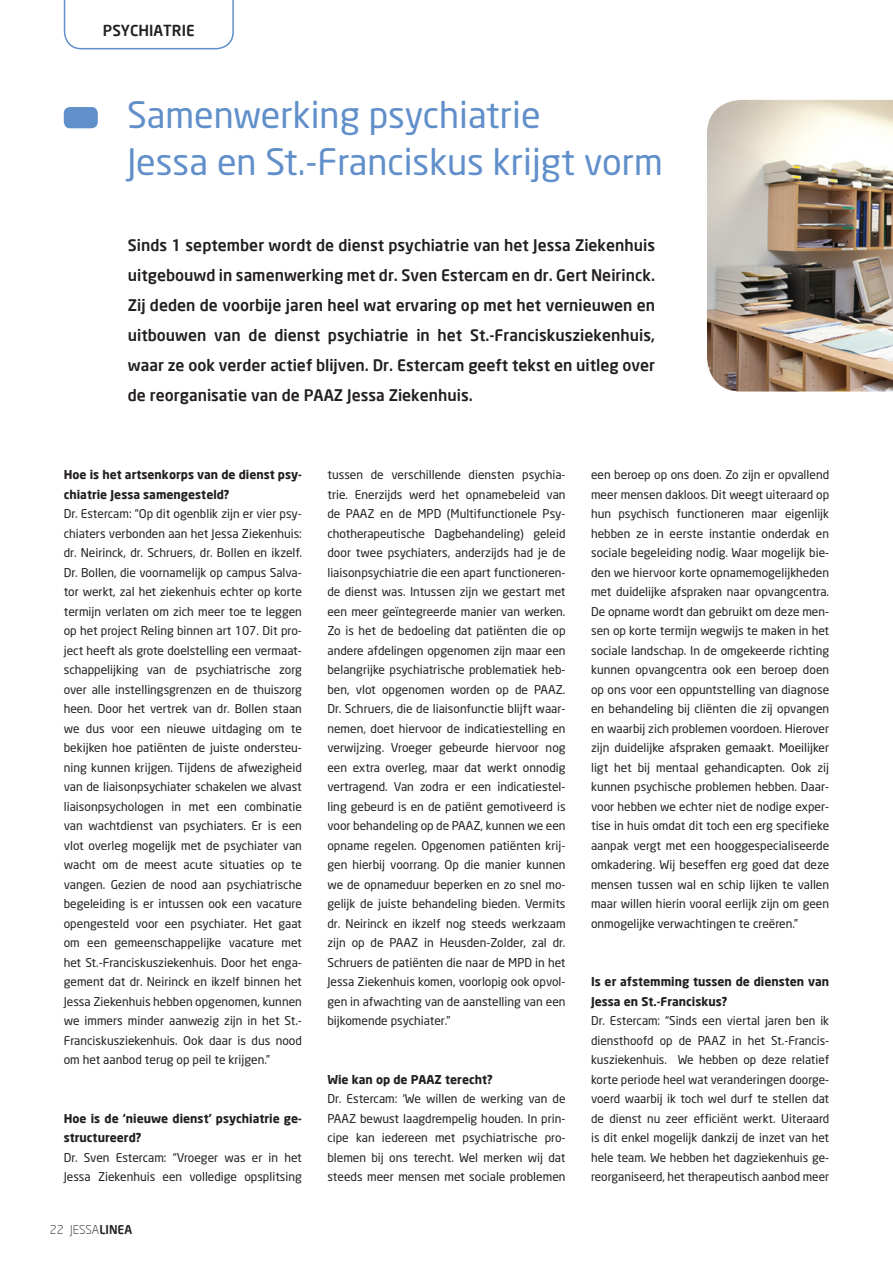
<style>
.page{position:relative;width:893px;height:1263px;background:#fff}
.page>*{position:absolute;margin:0;border:0;box-sizing:border-box;transform-origin:0 0}
.t1{font:36px/46.5px "Neo Sans";color:#618fca}
.t2{font:500 15.75px/30px "Neo Sans";color:#231f20;text-align:justify}
.t3{font:500 15px "Neo Sans";color:#231f20}
.t4{font:12px/19.5px "Neo Sans";color:#231f20;text-align:justify}
.t5{font:700 12px/19.5px "Neo Sans";color:#231f20}
.t6{font:300 12px "Neo Sans";color:#231f20}
.s1{font-weight:500}
</style>
<div class="page">
<svg style="left:63px;top:0;width:171px;height:50px"></svg>
<div style="left:64px;top:107px;width:34px;height:21px;background:#618fca;border-radius:6px"></div>
<img style="left:707px;top:100px;width:186px;height:291px">
<p class="t3" style="left:103px;top:21px;width:10px">psychiatrie</p>
<h1 class="t1" style="left:127px;top:91px;width:537px">Samenwerking psychiatrie<br>Jessa en St.-Franciskus krijgt vorm</h1>
<p class="t2" style="left:128px;top:229px;width:529px">Sinds 1 september wordt de dienst psychiatrie van het Jessa Ziekenhuis uitgebouwd in samenwerking met dr. Sven Estercam en dr. Gert Neirinck.<br>Zij deden de voorbije jaren heel wat ervaring op met het vernieuwen en uitbouwen van de dienst psychiatrie in het St.-Franciskusziekenhuis, waar ze ook verder actief blijven. Dr. Estercam geeft tekst en uitleg over de reorganisatie van de PAAZ Jessa Ziekenhuis.</p>
<p class="t5" style="left:64px;top:465px;width:240px">Hoe is het artsenkorps van de dienst psy&shy;chiatrie Jessa samengesteld?</p>
<p class="t4" style="left:64px;top:504px;width:240px">Dr. Estercam: “Op dit ogenblik zijn er vier psy&shy;chiaters verbonden aan het Jessa Ziekenhuis: dr. Neirinck, dr. Schruers, dr. Bollen en ikzelf.<br>Dr. Bollen, die voornamelijk op campus Salva&shy;tor werkt, zal het ziekenhuis echter op korte termijn verlaten om zich meer toe te leggen op het project Reling binnen art 107. Dit pro&shy;ject heeft als grote doelstelling een vermaat&shy;schappelijking van de psychiatrische zorg over alle instellingsgrenzen en de thuiszorg heen. Door het vertrek van dr. Bollen staan we dus voor een nieuwe uitdaging om te bekijken hoe patiënten de juiste ondersteu&shy;ning kunnen krijgen. Tijdens de afwezigheid van de liaisonpsychiater schakelen we alvast liaisonpsychologen in met een combinatie van wachtdienst van psychiaters. Er is een vlot overleg mogelijk met de psychiater van wacht om de meest acute situaties op te vangen. Gezien de nood aan psychiatrische begeleiding is er intussen ook een vacature opengesteld voor een psychiater. Het gaat om een gemeenschappelijke vacature met het St.-Franciskusziekenhuis. Door het enga&shy;gement dat dr. Neirinck en ikzelf binnen het Jessa Ziekenhuis hebben opgenomen, kunnen we immers minder aanwezig zijn in het St.- Franciskusziekenhuis. Ook daar is dus nood om het aanbod terug op peil te krijgen.”</p>
<p class="t5" style="left:64px;top:1108px;width:240px">Hoe is de ‘nieuwe dienst’ psychiatrie ge&shy;structureerd?</p>
<p class="t4" style="left:64px;top:1147px;width:240px">Dr. Sven Estercam: “Vroeger was er in het<br>Jessa Ziekenhuis een volledige opsplitsing</p>
<p class="t6" style="left:50px;top:1222px;width:84px">22 JESSA<span class="s1">LINEA</span></p>
<p class="t4" style="left:327px;top:465px;width:240px">tussen de verschillende diensten psychia&shy;trie. Enerzijds werd het opnamebeleid van de PAAZ en de MPD (Multifunctionele Psy&shy;chotherapeutische Dagbehandeling) geleid door twee psychiaters, anderzijds had je de liaisonpsychiatrie die een apart functioneren&shy;de dienst was. Intussen zijn we gestart met een meer geïntegreerde manier van werken.<br>Zo is het de bedoeling dat patiënten die op andere afdelingen opgenomen zijn maar een belangrijke psychiatrische problematiek heb&shy;ben, vlot opgenomen worden op de PAAZ.<br>Dr. Schruers, die de liaisonfunctie blijft waar&shy;nemen, doet hiervoor de indicatiestelling en verwijzing. Vroeger gebeurde hiervoor nog een extra overleg, maar dat werkt onnodig vertragend. Van zodra er een indicatiestel&shy;ling gebeurd is en de patiënt gemotiveerd is voor behandeling op de PAAZ, kunnen we een opname regelen. Opgenomen patiënten krij&shy;gen hierbij voorrang. Op die manier kunnen we de opnameduur beperken en zo snel mo&shy;gelijk de juiste behandeling bieden. Vermits dr. Neirinck en ikzelf nog steeds werkzaam zijn op de PAAZ in Heusden-Zolder, zal dr.<br>Schruers de patiënten die naar de MPD in het Jessa Ziekenhuis komen, voorlopig ook opvol&shy;gen in afwachting van de aanstelling van een bijkomende psychiater.”</p>
<p class="t5" style="left:327px;top:1069px;width:92px">Wie kan op de PAAZ</p>
<p class="t5" style="left:445px;top:1069px;width:49px">terecht?</p>
<p class="t4" style="left:327px;top:1089px;width:240px">Dr. Estercam: ‘We willen de werking van de PAAZ bewust laagdrempelig houden. In prin&shy;cipe kan iedereen met psychiatrische pro&shy;blemen bij ons terecht. Wel merken wij dat steeds meer mensen met sociale problemen</p>
<p class="t4" style="left:591px;top:465px;width:240px">een beroep op ons doen. Zo zijn er opvallend meer mensen dakloos. Dit weegt uiteraard op hun psychisch functioneren maar eigenlijk hebben ze in eerste instantie onderdak en sociale begeleiding nodig. Waar mogelijk bie&shy;den we hiervoor korte opnamemogelijkheden met duidelijke afspraken naar opvangcentra.<br>De opname wordt dan gebruikt om deze men&shy;sen op korte termijn wegwijs te maken in het sociale landschap. In de omgekeerde richting kunnen opvangcentra ook een beroep doen op ons voor een oppuntstelling van diagnose en behandeling bij cliënten die zij opvangen en waarbij zich problemen voordoen. Hierover zijn duidelijke afspraken gemaakt. Moeilijker ligt het bij mentaal gehandicapten. Ook zij kunnen psychische problemen hebben. Daar&shy;voor hebben we echter niet de nodige exper&shy;tise in huis omdat dit toch een erg specifieke aanpak vergt met een hooggespecialiseerde omkadering. Wij beseffen erg goed dat deze mensen tussen wal en schip lijken te vallen maar willen hierin vooral eerlijk zijn om geen onmogelijke verwachtingen te creëren.”</p>
<p class="t5" style="left:591px;top:972px;width:240px">Is er afstemming tussen de diensten van<br>Jessa en St.-Franciskus?</p>
<p class="t4" style="left:591px;top:1011px;width:240px">Dr. Estercam: “Sinds een viertal jaren ben ik diensthoofd op de PAAZ in het St.-Francis&shy;kusziekenhuis. We hebben op deze relatief korte periode heel wat veranderingen doorge&shy;voerd waarbij ik toch wel durf te stellen dat de dienst nu zeer efficiënt werkt. Uiteraard is dit enkel mogelijk dankzij de inzet van het hele team. We hebben het dagziekenhuis ge&shy;reorganiseerd, het therapeutisch aanbod meer</p>
</div>
